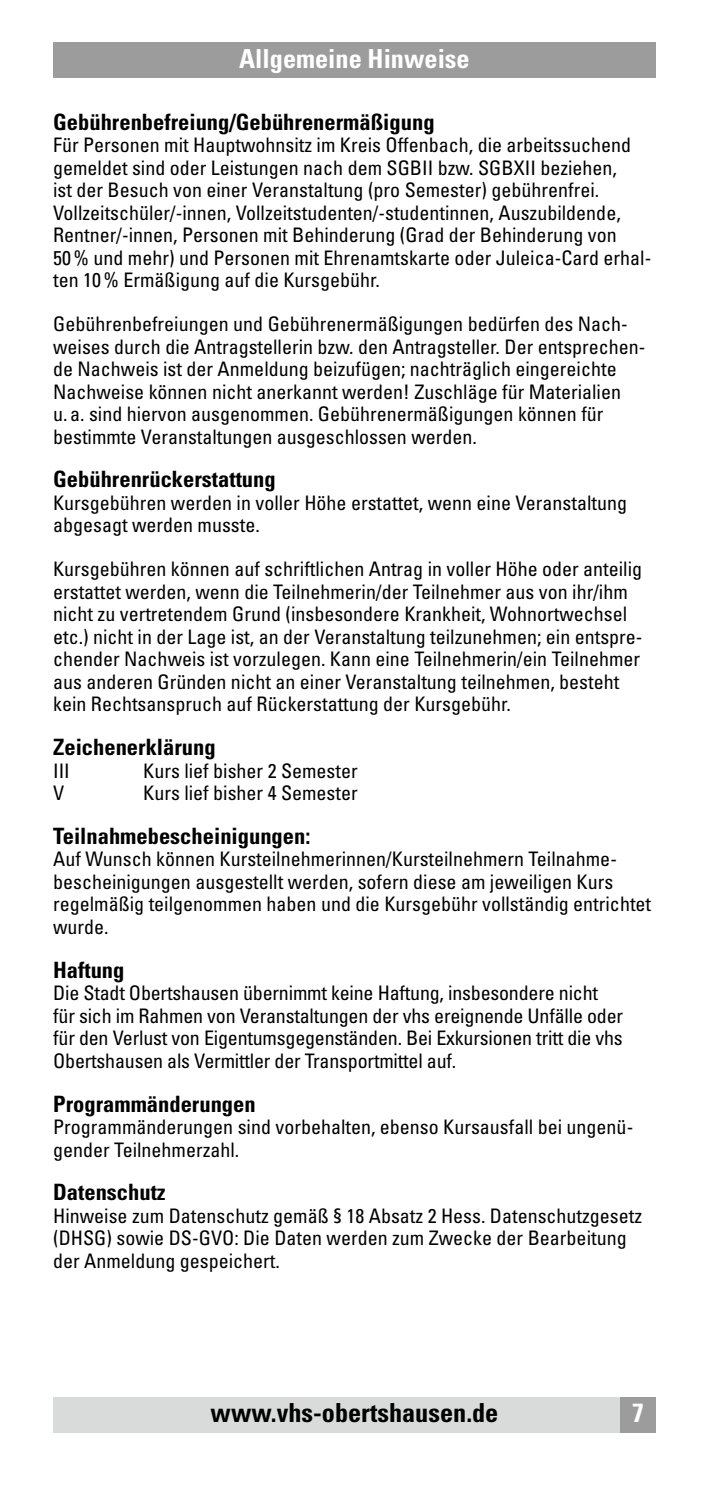
<style>
.page{position:relative;width:709px;height:1489px;background:#fff}
.page>*{position:absolute;margin:0;border:0;box-sizing:border-box;transform-origin:0 0}
.t1{font:700 condensed 26.25px "Univers LT Std";color:#000}
.t2{font:700 condensed 26.25px "Univers LT Std";color:#fff}
.t3{font:700 condensed 22.5px "Univers LT Std";color:#000}
.t4{font:condensed 20px/22.5px "Univers LT Std";color:#000}
</style>
<div class="page">
<div style="left:53px;top:1396px;width:603px;height:35px;background:#d9dada"></div>
<div style="left:620px;top:1396px;width:36px;height:35px;background:#9c9c9d"></div>
<div style="left:53px;top:43px;width:603px;height:35px;background:#9c9c9d"></div>
<h1 class="t2" style="left:239px;top:43px;width:232px">Allgemeine Hinweise</h1>
<h1 class="t2" style="left:327px;top:43px;width:57px">Head</h1>
<p class="t3" style="left:53px;top:108px;width:383px">Gebührenbefreiung/Gebührenermäßigung</p>
<p class="t4" style="left:53px;top:134px;width:599px">Für Personen mit Hauptwohnsitz im Kreis Offenbach, die arbeitssuchend gemeldet sind oder Leistungen nach dem SGBII bzw. SGBXII beziehen,<br>ist der Besuch von einer Veranstaltung (pro Semester) gebührenfrei.<br>Vollzeitschüler/-innen, Vollzeitstudenten/-studentinnen, Auszubildende, Rentner/-innen, Personen mit Behinderung (Grad der Behinderung von 50% und mehr) und Personen mit Ehrenamtskarte oder Juleica-Card erhal&shy;ten 10% Ermäßigung auf die Kursgebühr.</p>
<p class="t4" style="left:53px;top:312px;width:594px">Gebührenbefreiungen und Gebührenermäßigungen bedürfen des Nach&shy;weises durch die Antragstellerin bzw. den Antragsteller. Der entsprechen&shy;de Nachweis ist der Anmeldung beizufügen; nachträglich eingereichte Nachweise können nicht anerkannt werden! Zuschläge für Materialien<br>u. a. sind hiervon ausgenommen. Gebührenermäßigungen können für bestimmte Veranstaltungen ausgeschlossen werden.</p>
<p class="t3" style="left:53px;top:465px;width:224px">Gebührenrückerstattung</p>
<p class="t4" style="left:53px;top:491px;width:575px">Kursgebühren werden in voller Höhe erstattet, wenn eine Veranstaltung abgesagt werden musste.</p>
<p class="t4" style="left:53px;top:557px;width:591px">Kursgebühren können auf schriftlichen Antrag in voller Höhe oder anteilig erstattet werden, wenn die Teilnehmerin/der Teilnehmer aus von ihr/ihm nicht zu vertretendem Grund (insbesondere Krankheit, Wohnortwechsel etc.) nicht in der Lage ist, an der Veranstaltung teilzunehmen; ein entspre&shy;chender Nachweis ist vorzulegen. Kann eine Teilnehmerin/ein Teilnehmer aus anderen Gründen nicht an einer Veranstaltung teilnehmen, besteht kein Rechtsanspruch auf Rückerstattung der Kursgebühr.</p>
<p class="t3" style="left:53px;top:733px;width:164px">Zeichenerklärung</p>
<p class="t4" style="left:53px;top:759px;width:18px">III</p>
<p class="t4" style="left:143px;top:759px;width:216px">Kurs lief bisher 2 Semester</p>
<p class="t4" style="left:53px;top:781px;width:13px">V</p>
<p class="t4" style="left:143px;top:781px;width:216px">Kurs lief bisher 4 Semester</p>
<p class="t3" style="left:53px;top:822px;width:259px">Teilnahmebescheinigungen:</p>
<p class="t4" style="left:53px;top:847px;width:599px">Auf Wunsch können Kursteilnehmerinnen/Kursteilnehmern Teilnahme&shy;bescheinigungen ausgestellt werden, sofern diese am jeweiligen Kurs regelmäßig teilgenommen haben und die Kursgebühr vollständig entrichtet wurde.</p>
<p class="t3" style="left:53px;top:955px;width:73px">Haftung</p>
<p class="t4" style="left:53px;top:981px;width:571px">Die Stadt Obertshausen übernimmt keine Haftung, insbesondere nicht für sich im Rahmen von Veranstaltungen der vhs ereignende Unfälle oder für den Verlust von Eigentumsgegenständen. Bei Exkursionen tritt die vhs Obertshausen als Vermittler der Transportmittel auf.</p>
<p class="t3" style="left:53px;top:1089px;width:204px">Programmänderungen</p>
<p class="t4" style="left:53px;top:1115px;width:581px">Programmänderungen sind vorbehalten, ebenso Kursausfall bei ungenü&shy;gender Teilnehmerzahl.</p>
<p class="t3" style="left:53px;top:1178px;width:114px">Datenschutz</p>
<p class="t4" style="left:53px;top:1204px;width:590px">Hinweise zum Datenschutz gemäß § 18 Absatz 2 Hess. Datenschutzgesetz (DHSG) sowie DS-GVO: Die Daten werden zum Zwecke der Bearbeitung der Anmeldung gespeichert.</p>
<h1 class="t1" style="left:210px;top:1396px;width:289px">www.vhs-obertshausen.de</h1>
<h1 class="t2" style="left:632px;top:1396px;width:13px">7</h1>
</div>
